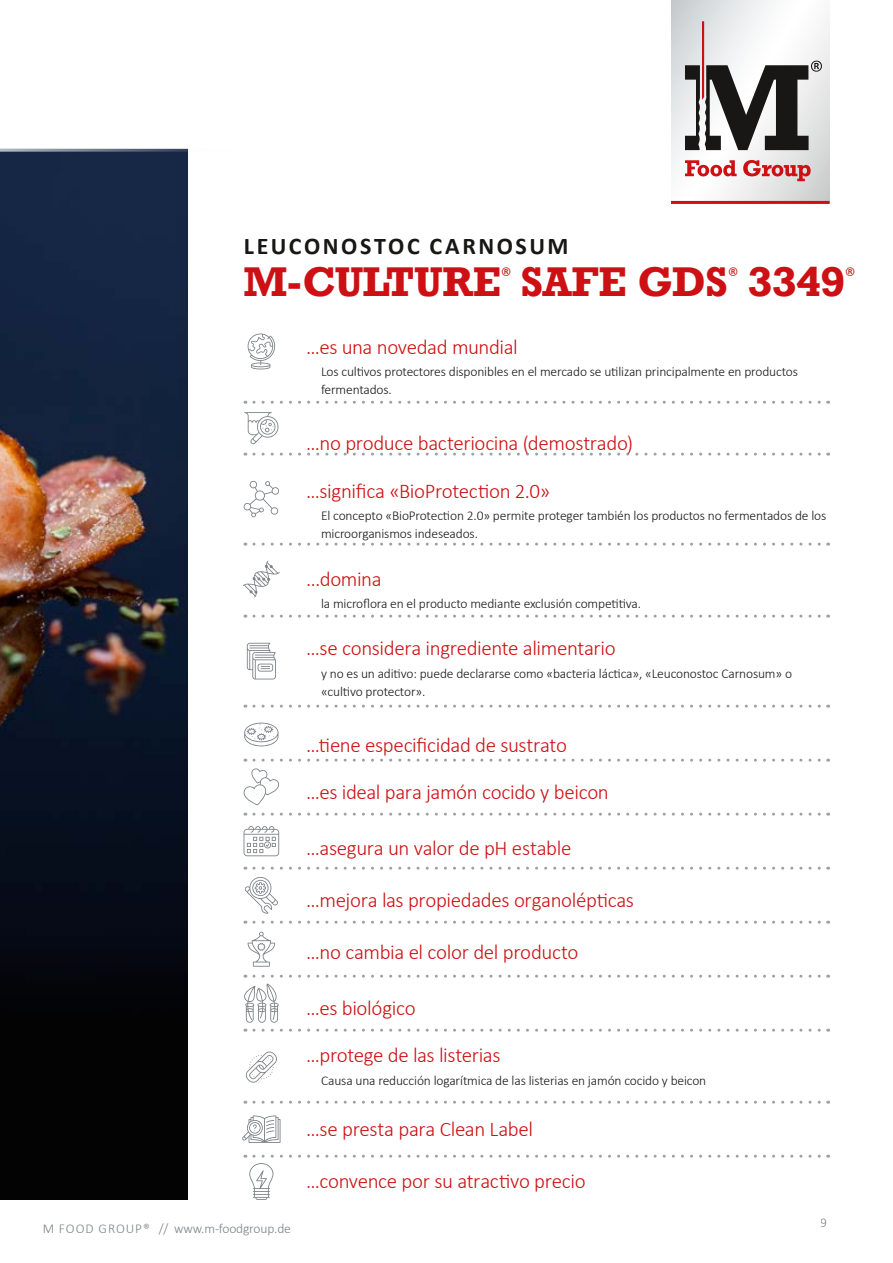
<style>
.page{position:relative;width:893px;height:1263px;background:#fff}
.page>*{position:absolute;margin:0;border:0;box-sizing:border-box;transform-origin:0 0}
.t1{font:700 39px "Rockwell Nova";letter-spacing:-.01em;color:#cd1013}
.t2{font:700 24px "Calibri";letter-spacing:.105em;color:#181716}
.t3{font:300 21px "Calibri";letter-spacing:-.015em;color:#cd1013}
.t4{font:300 13.5px/18px "Calibri";letter-spacing:-.01em;color:#181716}
.t5{font:300 13.5px "Calibri";letter-spacing:-.01em;color:#7c8286}
</style>
<div class="page">
<div style="left:0;top:129px;width:187px;height:1070px;background:#030303"></div>
<img style="left:0;top:152px;width:187px;height:820px">
<svg style="left:248px;top:333px;width:27px;height:36px"></svg>
<svg style="left:244px;top:412px;width:34px;height:32px"></svg>
<svg style="left:244px;top:481px;width:35px;height:36px"></svg>
<svg style="left:243px;top:561px;width:37px;height:36px"></svg>
<svg style="left:242px;top:1115px;width:38px;height:28px"></svg>
<svg style="left:244px;top:768px;width:35px;height:37px"></svg>
<svg style="left:244px;top:826px;width:35px;height:30px"></svg>
<svg style="left:246px;top:1051px;width:31px;height:32px"></svg>
<svg style="left:245px;top:877px;width:33px;height:37px"></svg>
<svg style="left:247px;top:643px;width:29px;height:36px"></svg>
<svg style="left:248px;top:932px;width:27px;height:35px"></svg>
<svg style="left:244px;top:723px;width:34px;height:23px"></svg>
<svg style="left:254px;top:401px;width:575px;height:3px"></svg>
<svg style="left:254px;top:453px;width:575px;height:3px"></svg>
<svg style="left:254px;top:543px;width:575px;height:3px"></svg>
<svg style="left:254px;top:615px;width:575px;height:3px"></svg>
<svg style="left:254px;top:705px;width:575px;height:3px"></svg>
<svg style="left:254px;top:759px;width:575px;height:3px"></svg>
<svg style="left:254px;top:813px;width:575px;height:3px"></svg>
<svg style="left:254px;top:867px;width:575px;height:3px"></svg>
<svg style="left:254px;top:921px;width:575px;height:3px"></svg>
<svg style="left:244px;top:975px;width:585px;height:48px"></svg>
<svg style="left:254px;top:1029px;width:575px;height:3px"></svg>
<svg style="left:254px;top:1101px;width:575px;height:3px"></svg>
<svg style="left:245px;top:1155px;width:584px;height:45px"></svg>
<div style="left:0;top:129px;width:188px;height:20px;background:#fff"></div>
<svg style="left:671px;top:0;width:159px;height:201px"></svg>
<hr style="left:0;top:149px;width:233px;height:3px;background:#ebedee">
<svg style="left:685px;top:21px;width:137px;height:129px"></svg>
<svg style="left:685px;top:160px;width:52px;height:16px"></svg>
<svg style="left:743px;top:160px;width:68px;height:21px"></svg>
<hr style="left:671px;top:201px;width:159px;height:3px;background:#cd1013">
<h2 class="t2" style="left:244px;top:229px;width:326px">LEUCONOSTOC CARNOSUM</h2>
<h1 class="t1" style="left:243px;top:257px;width:614px">M-CULTURE<sup>®</sup> SAFE GDS<sup>®</sup> 3349<sup>®</sup></h1>
<h3 class="t3" style="left:306px;top:334px;width:213px">...es una novedad mundial</h3>
<p class="t4" style="left:321px;top:363px;width:478px">Los cultivos protectores disponibles en el mercado se utilizan principalmente en productos fermentados.</p>
<p class="t5" style="left:43px;top:1220px;width:250px">M FOOD GROUP® // www.m-foodgroup.de</p>
<h3 class="t3" style="left:306px;top:430px;width:328px">...no produce bacteriocina (demostrado)</h3>
<h3 class="t3" style="left:306px;top:478px;width:246px">...significa «BioProtection 2.0»</h3>
<p class="t4" style="left:321px;top:506px;width:507px">El concepto «BioProtection 2.0» permite proteger también los productos no fermentados de los microorganismos indeseados.</p>
<h3 class="t3" style="left:306px;top:566px;width:77px">…domina</h3>
<p class="t4" style="left:321px;top:594px;width:321px">la microflora en el producto mediante exclusión competitiva.</p>
<h3 class="t3" style="left:306px;top:635px;width:311px">...se considera ingrediente alimentario</h3>
<p class="t4" style="left:321px;top:664px;width:472px">y no es un aditivo: puede declararse como «bacteria láctica», «Leuconostoc Carnosum» o «cultivo protector».</p>
<h3 class="t3" style="left:306px;top:732px;width:262px">...tiene especificidad de sustrato</h3>
<h3 class="t3" style="left:306px;top:779px;width:304px">...es ideal para jamón cocido y beicon</h3>
<h3 class="t3" style="left:306px;top:835px;width:267px">...asegura un valor de pH estable</h3>
<h3 class="t3" style="left:306px;top:887px;width:329px">...mejora las propiedades organolépticas</h3>
<h3 class="t3" style="left:306px;top:939px;width:274px">...no cambia el color del producto</h3>
<h3 class="t3" style="left:306px;top:995px;width:111px">...es biológico</h3>
<h3 class="t3" style="left:306px;top:1042px;width:196px">...protege de las listerias</h3>
<p class="t4" style="left:321px;top:1071px;width:387px">Causa una reducción logarítmica de las listerias en jamón cocido y beicon</p>
<h3 class="t3" style="left:306px;top:1116px;width:229px">...se presta para Clean Label</h3>
<h3 class="t3" style="left:306px;top:1168px;width:281px">...convence por su atractivo precio</h3>
<p class="t5" style="left:821px;top:1214px;width:8px">9</p>
</div>
